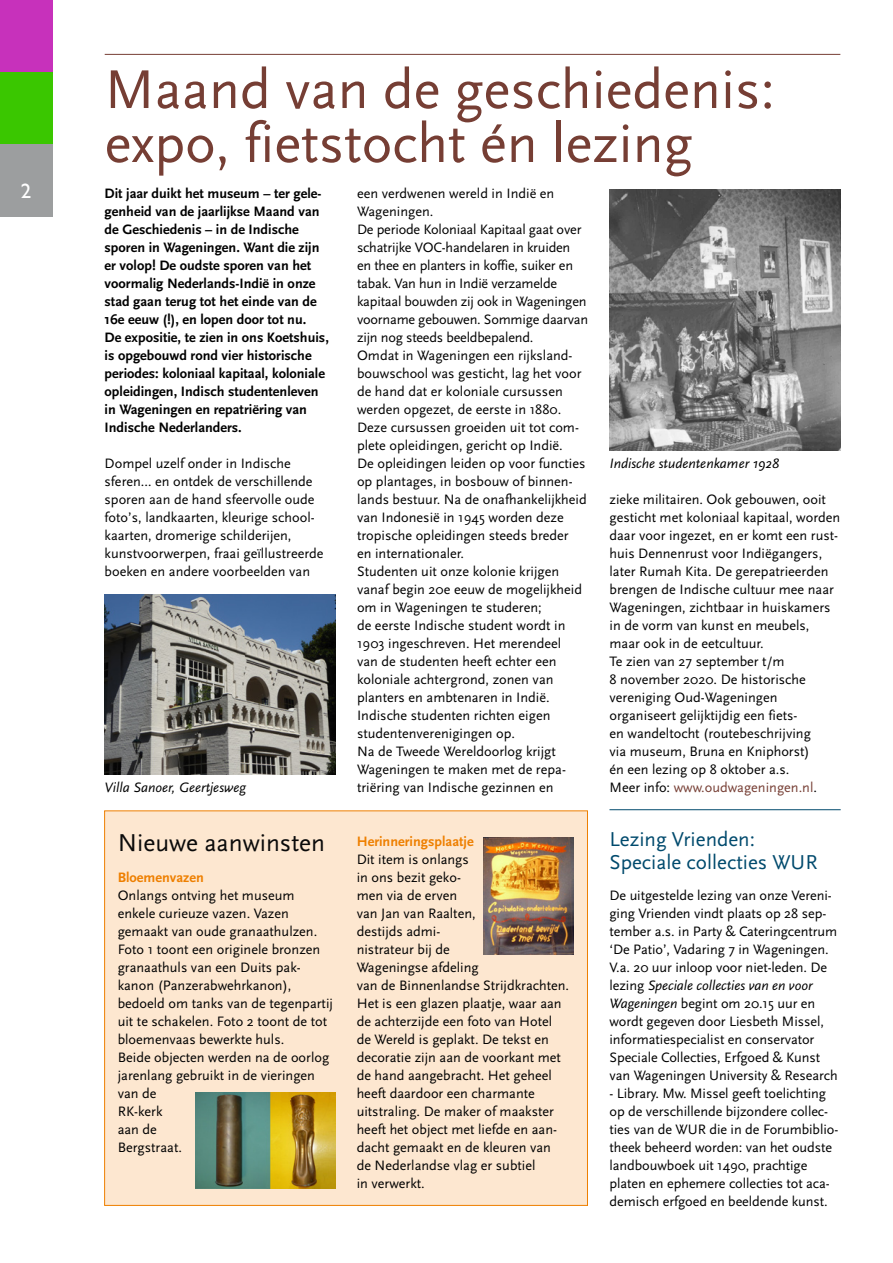
<style>
.page{position:relative;width:893px;height:1263px;background:#fff}
.page>*{position:absolute;margin:0;border:0;box-sizing:border-box;transform-origin:0 0}
.t1{font:57px/54px "Scala Sans";color:#763e34}
.t2{font:25.5px "Scala Sans";color:#0a0a0a}
.t3{font:21px/22.5px "Scala Sans";color:#004a6d}
.t4{font:21px "Gill Sans Std";color:#fff}
.t5{font:14.25px/18px "Scala Sans";color:#000}
.t6{font:700 14.25px/18px "Scala Sans";color:#000}
.t7{font:italic 14.25px "Scala Sans";color:#000}
.t8{font:700 14.25px "Scala Sans";color:#ee7f00}
.s1{color:#763e34}
.s2{font-style:italic}
</style>
<div class="page">
<div style="left:0;top:0;width:52px;height:72px;background:#c731bb"></div>
<div style="left:0;top:72px;width:52px;height:72px;background:#3ac700"></div>
<div style="left:0;top:144px;width:52px;height:72px;background:#9c9e9f"></div>
<hr style="left:609px;top:809px;width:232px;height:1px;background:#004a6d">
<div style="left:105px;top:811px;width:482px;height:394px;background:#fde7d0"></div>
<hr style="left:105px;top:54px;width:735px;height:1px;background:#763e34">
<img style="left:105px;top:594px;width:231px;height:180px">
<img style="left:609px;top:189px;width:232px;height:261px">
<img style="left:196px;top:1092px;width:139px;height:96px">
<img style="left:483px;top:837px;width:91px;height:117px">
<h3 class="t4" style="left:21px;top:179px;width:12px">2</h3>
<h1 class="t1" style="left:105px;top:64px;width:672px">Maand van de geschiedenis: expo, fietstocht én lezing</h1>
<p class="t6" style="left:105px;top:185px;width:226px">Dit jaar duikt het museum – ter gele&shy;genheid van de jaarlijkse Maand van de Geschiedenis – in de Indische sporen in Wageningen. Want die zijn er volop! De oudste sporen van het voormalig Nederlands-Indië in onze stad gaan terug tot het einde van de 16e eeuw (!), en lopen door tot nu.<br>De expositie, te zien in ons Koetshuis, is opgebouwd rond vier historische periodes: koloniaal kapitaal, koloniale opleidingen, Indisch studentenleven in Wageningen en repatriëring van Indische Nederlanders.</p>
<p class="t5" style="left:105px;top:455px;width:220px">Dompel uzelf onder in Indische sferen… en ontdek de verschillende sporen aan de hand sfeervolle oude foto’s, landkaarten, kleurige school&shy;kaarten, dromerige schilderijen, kunstvoorwerpen, fraai geïllustreerde boeken en andere voorbeelden van</p>
<p class="t5" style="left:357px;top:185px;width:233px">een verdwenen wereld in Indië en Wageningen.<br>De periode Koloniaal Kapitaal gaat over schatrijke VOC-handelaren in kruiden<br>en thee en planters in koffie, suiker en tabak. Van hun in Indië verzamelde kapitaal bouwden zij ook in Wageningen voorname gebouwen. Sommige daarvan zijn nog steeds beeldbepalend.<br>Omdat in Wageningen een rijksland&shy;bouwschool was gesticht, lag het voor de hand dat er koloniale cursussen werden opgezet, de eerste in 1880.<br>Deze cursussen groeiden uit tot com&shy;plete opleidingen, gericht op Indië.<br>De opleidingen leiden op voor functies op plantages, in bosbouw of binnen&shy;lands bestuur. Na de onafhankelijkheid van Indonesië in 1945 worden deze tropische opleidingen steeds breder<br>en internationaler.<br>Studenten uit onze kolonie krijgen vanaf begin 20e eeuw de mogelijkheid om in Wageningen te studeren;<br>de eerste Indische student wordt in 1903 ingeschreven. Het merendeel<br>van de studenten heeft echter een koloniale achtergrond, zonen van planters en ambtenaren in Indië.<br>Indische studenten richten eigen studentenverenigingen op.<br>Na de Tweede Wereldoorlog krijgt Wageningen te maken met de repa&shy;triëring van Indische gezinnen en</p>
<p class="t7" style="left:609px;top:456px;width:171px">Indische studentenkamer 1928</p>
<p class="t5" style="left:609px;top:491px;width:232px">zieke militairen. Ook gebouwen, ooit gesticht met koloniaal kapitaal, worden daar voor ingezet, en er komt een rust&shy;huis Dennenrust voor Indiëgangers, later Rumah Kita. De gerepatrieerden brengen de Indische cultuur mee naar Wageningen, zichtbaar in huiskamers in de vorm van kunst en meubels, maar ook in de eetcultuur.<br>Te zien van 27 september t/m<br>8 november 2020. De historische vereniging Oud-Wageningen organiseert gelijktijdig een fiets-<br>en wandeltocht (routebeschrijving<br>via museum, Bruna en Kniphorst)<br>én een lezing op 8 oktober a.s.<br>Meer info: <span class="s1">www.oudwageningen.nl</span>.</p>
<h3 class="t3" style="left:609px;top:828px;width:210px">Lezing Vrienden:<br>Speciale collecties WUR</h3>
<p class="t5" style="left:609px;top:887px;width:230px">De uitgestelde lezing van onze Vereni&shy;ging Vrienden vindt plaats op 28 sep&shy;tember a.s. in Party &amp; Cateringcentrum ‘De Patio’, Vadaring 7 in Wageningen.<br>V.a. 20 uur inloop voor niet-leden. De lezing <span class="s2">Speciale collecties van en voor Wageningen</span> begint om 20.15 uur en wordt gegeven door Liesbeth Missel, informatiespecialist en conservator Speciale Collecties, Erfgoed &amp; Kunst van Wageningen University &amp; Research</p>
<p class="t5" style="left:609px;top:1085px;width:230px">- Library. Mw. Missel geeft toelichting op de verschillende bijzondere collec&shy;ties van de WUR die in de Forumbiblio&shy;theek beheerd worden: van het oudste landbouwboek uit 1490, prachtige platen en ephemere collecties tot aca&shy;demisch erfgoed en beeldende kunst.</p>
<p class="t7" style="left:105px;top:780px;width:143px">Villa Sanoer, Geertjesweg</p>
<h2 class="t2" style="left:118px;top:828px;width:209px">Nieuwe aanwinsten</h2>
<p class="t8" style="left:118px;top:870px;width:88px">Bloemenvazen</p>
<p class="t5" style="left:118px;top:887px;width:217px">Onlangs ontving het museum enkele curieuze vazen. Vazen gemaakt van oude granaathulzen.<br>Foto 1 toont een originele bronzen granaathuls van een Duits pak&shy;kanon (Panzerabwehrkanon), bedoeld om tanks van de tegenpartij uit te schakelen. Foto 2 toont de tot bloemenvaas bewerkte huls.<br>Beide objecten werden na de oorlog jarenlang gebruikt in de vieringen van de<br>RK-kerk<br>aan de<br>Bergstraat.</p>
<p class="t8" style="left:357px;top:834px;width:119px">Herinneringsplaatje</p>
<p class="t5" style="left:357px;top:851px;width:214px">Dit item is onlangs<br>in ons bezit geko-<br>men via de erven<br>van Jan van Raalten,<br>destijds admi-<br>nistrateur bij de<br>Wageningse afdeling<br>van de Binnenlandse Strijdkrachten.<br>Het is een glazen plaatje, waar aan de achterzijde een foto van Hotel de Wereld is geplakt. De tekst en decoratie zijn aan de voorkant met de hand aangebracht. Het geheel heeft daardoor een charmante uitstraling. De maker of maakster heeft het object met liefde en aan&shy;dacht gemaakt en de kleuren van<br>de Nederlandse vlag er subtiel<br>in verwerkt.</p>
</div>
